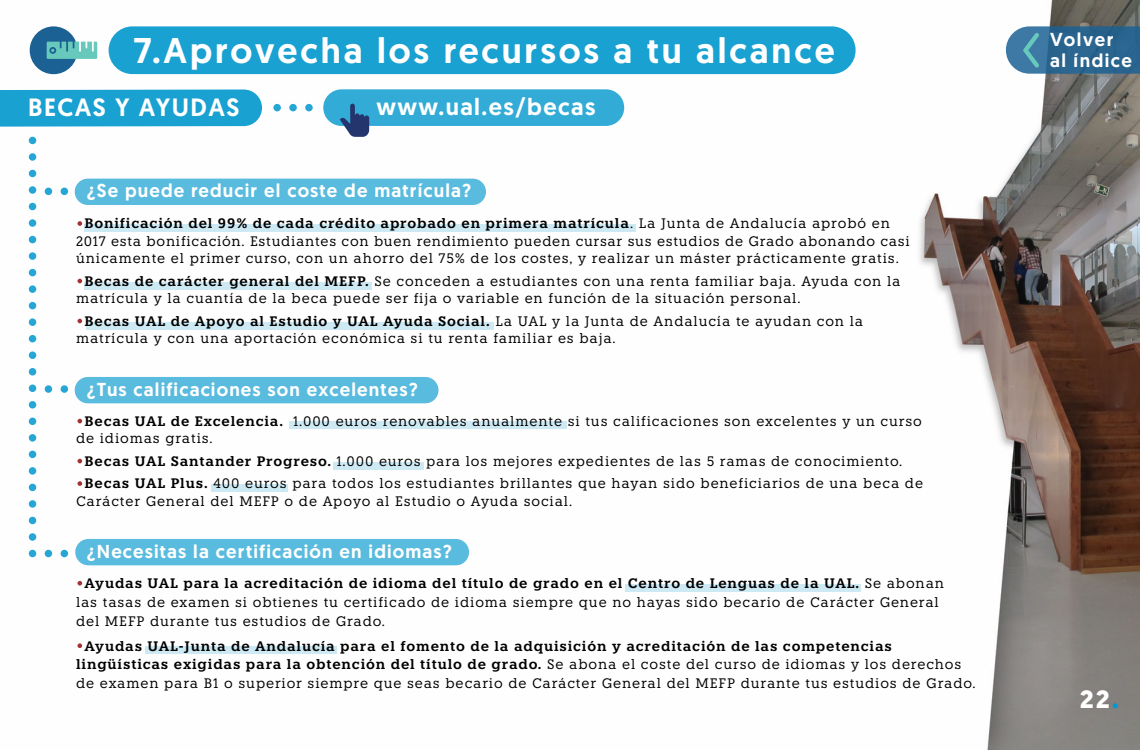
<style>
.page{position:relative;width:1140px;height:750px;background:#fff}
.page>*{position:absolute;margin:0;border:0;box-sizing:border-box;transform-origin:0 0}
.t1{font:500 35.75px "Geomanist";letter-spacing:.08em;color:#fff}
.t2{font:500 25px "Geomanist";letter-spacing:.06em;color:#fff}
.t3{font:700 25px "Geomanist";color:#fff}
.t4{font:500 23.75px "Geomanist";letter-spacing:.06em;color:#fff}
.t5{font:500 18.75px "Geomanist";letter-spacing:.06em;color:#fff}
.t6{font:500 18.75px "Geomanist";letter-spacing:.08em;color:#fff}
.t7{font:13.75px/17.5px "Knile";letter-spacing:.06em;color:#000}
.s1{font-weight:600}
.s2{color:#0097ce}
</style>
<div class="page">
<img style="left:28px;top:0;width:1112px;height:750px">
<div style="left:84px;top:225px;width:551px;height:7px;background:#cce9f4"></div>
<div style="left:84px;top:282px;width:288px;height:8px;background:#cce9f4"></div>
<div style="left:86px;top:322px;width:408px;height:8px;background:#cce9f4"></div>
<div style="left:289px;top:421px;width:278px;height:7px;background:#cce9f4"></div>
<div style="left:333px;top:462px;width:91px;height:8px;background:#cce9f4"></div>
<div style="left:211px;top:485px;width:77px;height:7px;background:#cce9f4"></div>
<div style="left:626px;top:584px;width:235px;height:8px;background:#cce9f4"></div>
<div style="left:145px;top:647px;width:192px;height:7px;background:#cce9f4"></div>
<svg style="left:77px;top:581px;width:5px;height:5px"></svg>
<svg style="left:77px;top:643px;width:5px;height:5px"></svg>
<div style="left:75px;top:539px;width:394px;height:26px;background:#59bbde;border-radius:13px"></div>
<svg style="left:77px;top:419px;width:5px;height:4px"></svg>
<svg style="left:77px;top:459px;width:5px;height:4px"></svg>
<svg style="left:77px;top:481px;width:5px;height:5px"></svg>
<div style="left:75px;top:377px;width:363px;height:26px;background:#59bbde;border-radius:13px"></div>
<svg style="left:77px;top:221px;width:5px;height:5px"></svg>
<svg style="left:77px;top:279px;width:5px;height:4px"></svg>
<svg style="left:77px;top:319px;width:5px;height:4px"></svg>
<div style="left:75px;top:179px;width:411px;height:26px;background:#59bbde;border-radius:13px"></div>
<div style="left:29px;top:170px;width:7px;height:7px;background:#26a6d5;border-radius:50%"></div>
<div style="left:61px;top:188px;width:7px;height:7px;background:#26a6d5;border-radius:50%"></div>
<div style="left:45px;top:188px;width:7px;height:7px;background:#26a6d5;border-radius:50%"></div>
<div style="left:29px;top:186px;width:7px;height:8px;background:#26a6d5;border-radius:50%"></div>
<div style="left:29px;top:219px;width:7px;height:8px;background:#26a6d5;border-radius:50%"></div>
<div style="left:29px;top:203px;width:7px;height:7px;background:#26a6d5;border-radius:50%"></div>
<div style="left:29px;top:252px;width:7px;height:8px;background:#26a6d5;border-radius:50%"></div>
<div style="left:29px;top:236px;width:7px;height:7px;background:#26a6d5;border-radius:50%"></div>
<div style="left:29px;top:269px;width:7px;height:7px;background:#26a6d5;border-radius:50%"></div>
<div style="left:29px;top:302px;width:7px;height:7px;background:#26a6d5;border-radius:50%"></div>
<svg style="left:29px;top:285px;width:7px;height:8px"></svg>
<div style="left:29px;top:335px;width:7px;height:7px;background:#26a6d5;border-radius:50%"></div>
<svg style="left:29px;top:318px;width:7px;height:8px"></svg>
<svg style="left:29px;top:351px;width:7px;height:8px"></svg>
<div style="left:29px;top:385px;width:7px;height:7px;background:#26a6d5;border-radius:50%"></div>
<svg style="left:29px;top:368px;width:7px;height:8px"></svg>
<div style="left:29px;top:418px;width:7px;height:7px;background:#26a6d5;border-radius:50%"></div>
<svg style="left:29px;top:401px;width:7px;height:8px"></svg>
<svg style="left:29px;top:434px;width:7px;height:8px"></svg>
<div style="left:29px;top:467px;width:7px;height:8px;background:#26a6d5;border-radius:50%"></div>
<div style="left:29px;top:451px;width:7px;height:7px;background:#26a6d5;border-radius:50%"></div>
<div style="left:29px;top:500px;width:7px;height:8px;background:#26a6d5;border-radius:50%"></div>
<div style="left:29px;top:484px;width:7px;height:7px;background:#26a6d5;border-radius:50%"></div>
<div style="left:29px;top:533px;width:7px;height:8px;background:#26a6d5;border-radius:50%"></div>
<div style="left:29px;top:517px;width:7px;height:7px;background:#26a6d5;border-radius:50%"></div>
<div style="left:29px;top:550px;width:7px;height:7px;background:#26a6d5;border-radius:50%"></div>
<div style="left:29px;top:137px;width:7px;height:7px;background:#26a6d5;border-radius:50%"></div>
<div style="left:29px;top:153px;width:7px;height:8px;background:#26a6d5;border-radius:50%"></div>
<div style="left:61px;top:385px;width:7px;height:8px;background:#26a6d5;border-radius:50%"></div>
<div style="left:45px;top:385px;width:7px;height:8px;background:#26a6d5;border-radius:50%"></div>
<div style="left:61px;top:550px;width:7px;height:7px;background:#26a6d5;border-radius:50%"></div>
<div style="left:45px;top:550px;width:7px;height:7px;background:#26a6d5;border-radius:50%"></div>
<div style="left:323px;top:89px;width:301px;height:37px;background:#32abd7;border-radius:18px"></div>
<svg style="left:340px;top:104px;width:29px;height:33px"></svg>
<div style="left:273px;top:104px;width:8px;height:7px;background:#26a6d5;border-radius:50%"></div>
<svg style="left:305px;top:104px;width:8px;height:7px"></svg>
<div style="left:289px;top:104px;width:8px;height:7px;background:#26a6d5;border-radius:50%"></div>
<div style="left:0;top:89px;width:262px;height:38px;background:#19a1d2"></div>
<svg style="left:1006px;top:26px;width:134px;height:48px;background:#397299"></svg>
<div style="left:109px;top:26px;width:747px;height:48px;background:#19a1d2;border-radius:24px"></div>
<div style="left:30px;top:26px;width:47px;height:48px;background:#1b6194;border-radius:50%"></div>
<svg style="left:47px;top:42px;width:50px;height:17px"></svg>
<h1 class="t1" style="left:133px;top:27px;width:703px">7.Aprovecha los recursos a tu alcance</h1>
<h2 class="t2" style="left:28px;top:91px;width:213px">BECAS Y AYUDAS</h2>
<h3 class="t4" style="left:376px;top:91px;width:221px">www.ual.es/becas</h3>
<h3 class="t5" style="left:87px;top:178px;width:386px">¿Se puede reducir el coste de matrícula?</h3>
<p class="t7" style="left:76px;top:215px;width:835px;text-indent:8px"><span class="s1">Bonificación del 99% de cada crédito aprobado en primera matrícula</span>. La Junta de Andalucía aprobó en<br>2017 esta bonificación. Estudiantes con buen rendimiento pueden cursar sus estudios de Grado abonando casi únicamente el primer curso, con un ahorro del 75% de los costes, y realizar un máster prácticamente gratis.</p>
<p class="t7" style="left:76px;top:272px;width:826px;text-indent:8px"><span class="s1">Becas de carácter general del MEFP.</span> Se conceden a estudiantes con una renta familiar baja. Ayuda con la matrícula y la cuantía de la beca puede ser fija o variable en función de la situación personal.</p>
<p class="t7" style="left:76px;top:312px;width:789px;text-indent:8px"><span class="s1">Becas UAL de Apoyo al Estudio y UAL Ayuda Social.</span> La UAL y la Junta de Andalucía te ayudan con la matrícula y con una aportación económica si tu renta familiar es baja.</p>
<h3 class="t5" style="left:87px;top:377px;width:333px">¿Tus calificaciones son excelentes?</h3>
<p class="t7" style="left:76px;top:412px;width:847px;text-indent:8px"><span class="s1">Becas UAL de Excelencia.</span> 1.000 euros renovables anualmente si tus calificaciones son excelentes y un curso de idiomas gratis.</p>
<p class="t7" style="left:84px;top:450px;width:840px;line-height:22.5px"><span class="s1">Becas UAL Santander Progreso.</span> 1.000 euros para los mejores expedientes de las 5 ramas de conocimiento.<br><span class="s1">Becas UAL Plus.</span> 400 euros para todos los estudiantes brillantes que hayan sido beneficiarios de una beca de</p>
<p class="t7" style="left:76px;top:492px;width:498px">Carácter General del MEFP o de Apoyo al Estudio o Ayuda social.</p>
<h3 class="t5" style="left:87px;top:539px;width:367px">¿Necesitas la certificación en idiomas?</h3>
<p class="t7" style="left:76px;top:574px;width:870px;line-height:18.8px;text-indent:8px"><span class="s1">Ayudas UAL para la acreditación de idioma del título de grado en el Centro de Lenguas de la UAL.</span> Se abonan las tasas de examen si obtienes tu certificado de idioma siempre que no hayas sido becario de Carácter General del MEFP durante tus estudios de Grado.</p>
<p class="t7" style="left:76px;top:636px;width:901px;line-height:18.8px;text-indent:8px"><span class="s1">Ayudas UAL-Junta de Andalucía para el fomento de la adquisición y acreditación de las competencias lingüísticas exigidas para la obtención del título de grado.</span> Se abona el coste del curso de idiomas y los derechos de examen para B1 o superior siempre que seas becario de Carácter General del MEFP durante tus estudios de Grado.</p>
<h3 class="t5" style="left:1050px;top:27px;width:65px">Volver</h3>
<h3 class="t6" style="left:1050px;top:48px;width:84px">al índice</h3>
<h2 class="t3" style="left:1080px;top:683px;width:40px">22<span class="s2">.</span></h2>
</div>
